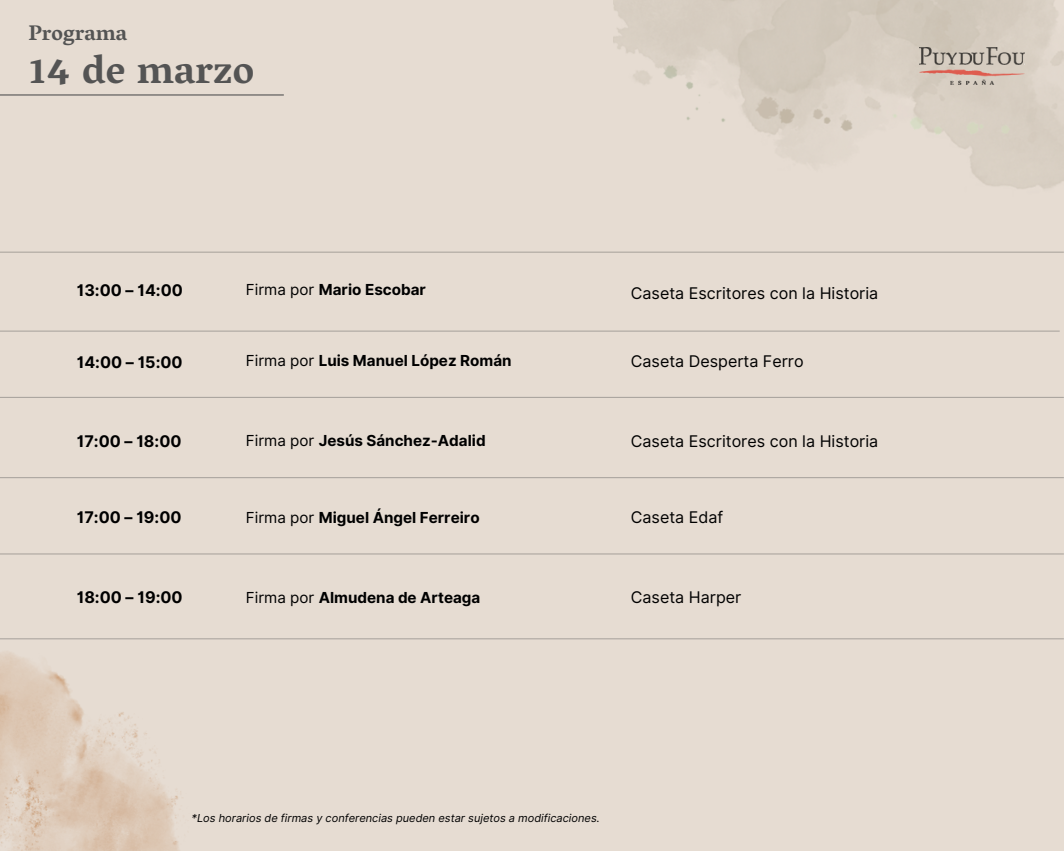
<style>
.page{position:relative;width:1064px;height:851px;background:#fff}
.page>*{position:absolute;margin:0;border:0;box-sizing:border-box;transform-origin:0 0}
.t1{font:700 40.05px "Vesper Libre";color:#545454}
.t2{font:700 21.6px "Vesper Libre";color:#545454}
.t3{font:16.05px "Inter";color:#000}
.t4{font:700 16.05px "Inter";color:#000}
.t5{font:700 15.15px "Inter";color:#000}
.t6{font:italic 10.95px "Inter";color:#000}
.s1{font-weight:400}
</style>
<div class="page">
<img style="left:0;top:599px;width:436px;height:251px">
<img style="left:613px;top:0;width:450px;height:207px">
<img style="left:919px;top:48px;width:104px;height:37px">
<hr style="left:0;top:94px;width:284px;height:1px;background:#545454">
<hr style="left:0;top:397px;width:1063px;height:1px;background:#545454">
<hr style="left:0;top:251px;width:1063px;height:2px;background:#545454">
<hr style="left:0;top:330px;width:1059px;height:1px;background:#545454">
<hr style="left:0;top:638px;width:1063px;height:1px;background:#545454">
<hr style="left:0;top:553px;width:1063px;height:1px;background:#545454">
<hr style="left:0;top:477px;width:1063px;height:1px;background:#545454">
<p class="t2" style="left:28px;top:20px;width:100px">Programa</p>
<h2 class="t1" style="left:28px;top:45px;width:227px">14 de marzo</h2>
<h1 class="t4" style="left:77px;top:280px;width:108px">13:00 – 14:00</h1>
<h3 class="t5" style="left:246px;top:280px;width:181px"><span class="s1">Firma por</span> Mario Escobar</h3>
<h3 class="t3" style="left:630px;top:283px;width:249px">Caseta Escritores con la Historia</h3>
<p class="t4" style="left:77px;top:353px;width:107px">14:00 – 15:00</p>
<h4 class="t5" style="left:246px;top:351px;width:267px"><span class="s1">Firma por</span> Luis Manuel López Román</h4>
<h4 class="t3" style="left:630px;top:351px;width:174px">Caseta Desperta Ferro</h4>
<p class="t4" style="left:77px;top:431px;width:106px">17:00 – 18:00</p>
<h4 class="t5" style="left:246px;top:431px;width:241px"><span class="s1">Firma por</span> Jesús Sánchez-Adalid</h4>
<h4 class="t3" style="left:630px;top:431px;width:249px">Caseta Escritores con la Historia</h4>
<p class="t4" style="left:77px;top:507px;width:106px">17:00 – 19:00</p>
<h4 class="t5" style="left:246px;top:508px;width:235px"><span class="s1">Firma por</span> Miguel Ángel Ferreiro</h4>
<p class="t3" style="left:630px;top:507px;width:94px">Caseta Edaf</p>
<p class="t4" style="left:77px;top:588px;width:107px">18:00 – 19:00</p>
<p class="t5" style="left:246px;top:588px;width:236px"><span class="s1">Firma por</span> Almudena de Arteaga</p>
<h4 class="t3" style="left:630px;top:588px;width:112px">Caseta Harper</h4>
<h3 class="t6" style="left:191px;top:811px;width:409px">*Los horarios de firmas y conferencias pueden estar sujetos a modificaciones.</h3>
</div>
